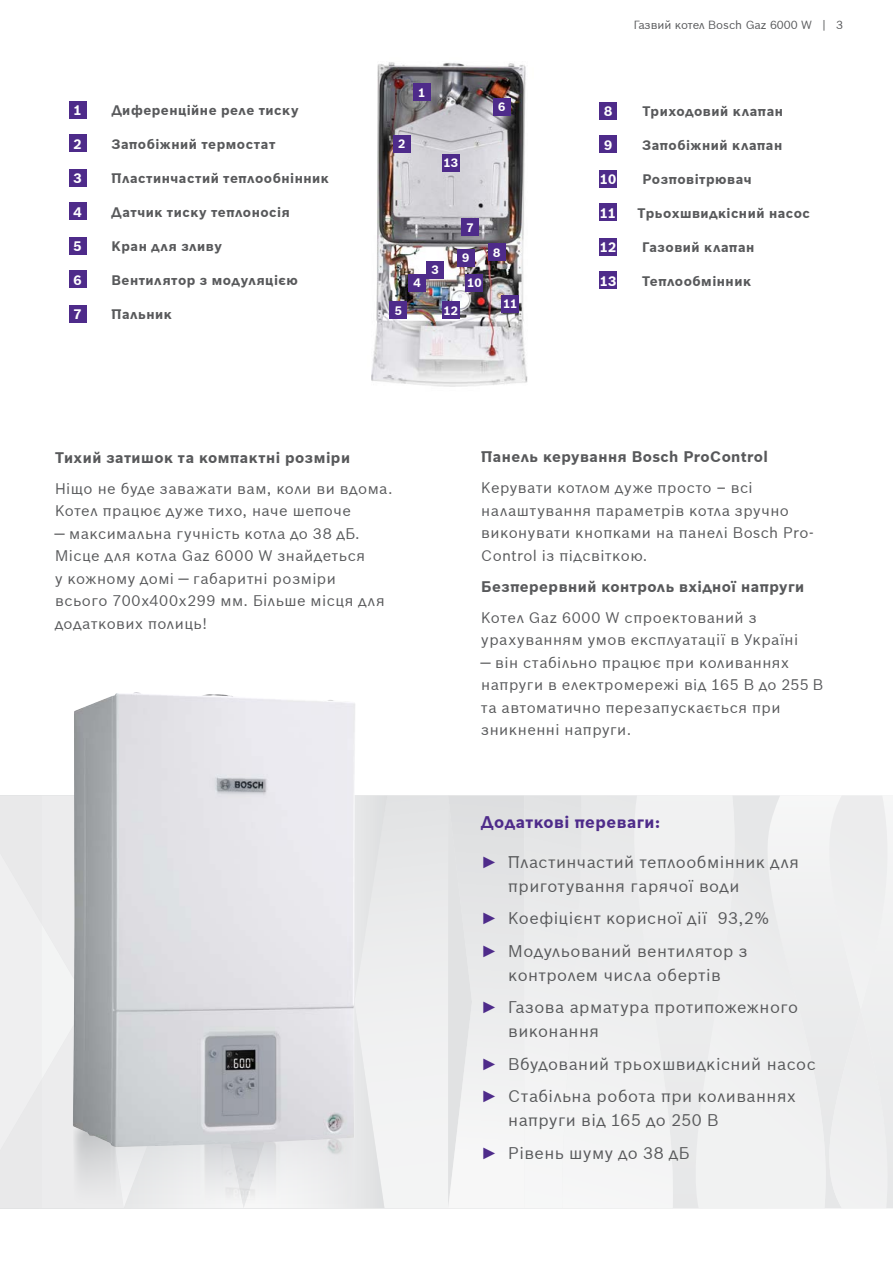
<style>
.page{position:relative;width:893px;height:1263px;background:#fff}
.page>*{position:absolute;margin:0;border:0;box-sizing:border-box;transform-origin:0 0}
.t1{font:16.5px/32.5px "Bosch Sans";letter-spacing:.03em;color:#58595b}
.t2{font:700 16.5px "Bosch Sans";letter-spacing:.03em;color:#4e2b8a}
.t3{font:15px/22.5px "Bosch Sans";letter-spacing:.035em;color:#58595b}
.t4{font:700 15px "Bosch Sans";letter-spacing:.035em;color:#58595b}
.t5{font:700 13.5px "Bosch Sans";letter-spacing:.035em;color:#58595b}
.t6{font:700 13.5px "Bosch Sans";letter-spacing:.015em;color:#fff}
.t7{font:700 12px/25.5px "Bosch Sans";letter-spacing:.005em;color:#fff}
.t8{font:11.55px "Bosch Sans";color:#58595b}
.s1{font-family:"Arial";color:#4e2b8a}
</style>
<div class="page">
<img style="left:371px;top:62px;width:157px;height:325px">
<div style="left:0;top:796px;width:73px;height:412px;background:#ececed"></div>
<div style="left:740px;top:796px;width:26px;height:412px;background:#eeeeef"></div>
<div style="left:675px;top:796px;width:65px;height:412px;background:#efeff0"></div>
<div style="left:766px;top:796px;width:127px;height:412px;background:#eeefef"></div>
<div style="left:583px;top:796px;width:92px;height:412px;background:#efeff0"></div>
<svg style="left:355px;top:796px;width:228px;height:412px"></svg>
<div style="left:427px;top:261px;width:17px;height:17px;background:#4e2b8a"></div>
<div style="left:409px;top:275px;width:17px;height:17px;background:#4e2b8a"></div>
<div style="left:390px;top:302px;width:17px;height:17px;background:#4e2b8a"></div>
<div style="left:493px;top:98px;width:17px;height:17px;background:#4e2b8a"></div>
<div style="left:462px;top:219px;width:17px;height:17px;background:#4e2b8a"></div>
<div style="left:488px;top:244px;width:17px;height:17px;background:#4e2b8a"></div>
<div style="left:457px;top:249px;width:17px;height:17px;background:#4e2b8a"></div>
<div style="left:466px;top:275px;width:17px;height:17px;background:#4e2b8a"></div>
<div style="left:502px;top:296px;width:17px;height:17px;background:#4e2b8a"></div>
<div style="left:442px;top:302px;width:17px;height:17px;background:#4e2b8a"></div>
<div style="left:442px;top:154px;width:17px;height:17px;background:#4e2b8a"></div>
<div style="left:413px;top:84px;width:17px;height:17px;background:#4e2b8a"></div>
<div style="left:393px;top:135px;width:17px;height:17px;background:#4e2b8a"></div>
<div style="left:60px;top:1111px;width:308px;height:108px;background:#fff;opacity:.75"></div>
<img style="left:73px;top:692px;width:282px;height:455px">
<div style="left:69px;top:101px;width:17px;height:17px;background:#4e2b8a"></div>
<div style="left:69px;top:134px;width:17px;height:17px;background:#4e2b8a"></div>
<div style="left:69px;top:169px;width:17px;height:17px;background:#4e2b8a"></div>
<div style="left:69px;top:202px;width:17px;height:18px;background:#4e2b8a"></div>
<div style="left:69px;top:237px;width:17px;height:17px;background:#4e2b8a"></div>
<div style="left:69px;top:270px;width:17px;height:18px;background:#4e2b8a"></div>
<div style="left:69px;top:305px;width:17px;height:17px;background:#4e2b8a"></div>
<div style="left:600px;top:102px;width:17px;height:17px;background:#4e2b8a"></div>
<div style="left:600px;top:135px;width:17px;height:17px;background:#4e2b8a"></div>
<div style="left:600px;top:170px;width:17px;height:18px;background:#4e2b8a"></div>
<div style="left:600px;top:203px;width:17px;height:18px;background:#4e2b8a"></div>
<div style="left:600px;top:238px;width:17px;height:17px;background:#4e2b8a"></div>
<div style="left:600px;top:271px;width:17px;height:18px;background:#4e2b8a"></div>
<p class="t6" style="left:73px;top:100px;width:10px">1</p>
<p class="t5" style="left:112px;top:100px;width:188px">Диференційне реле тиску</p>
<p class="t6" style="left:73px;top:134px;width:10px">2</p>
<p class="t5" style="left:112px;top:134px;width:165px">Запобіжний термостат</p>
<p class="t6" style="left:73px;top:168px;width:10px">3</p>
<p class="t5" style="left:112px;top:168px;width:219px">Пластинчастий теплообнінник</p>
<p class="t6" style="left:73px;top:202px;width:10px">4</p>
<p class="t5" style="left:112px;top:202px;width:180px">Датчик тиску теплоносія</p>
<p class="t6" style="left:73px;top:236px;width:10px">5</p>
<p class="t5" style="left:112px;top:236px;width:112px">Кран для зливу</p>
<p class="t6" style="left:73px;top:270px;width:10px">6</p>
<p class="t5" style="left:112px;top:270px;width:188px">Вентилятор з модуляцією</p>
<p class="t6" style="left:73px;top:304px;width:10px">7</p>
<p class="t5" style="left:112px;top:304px;width:62px">Пальник</p>
<p class="t7" style="left:418px;top:79px;width:9px">1</p>
<p class="t7" style="left:398px;top:130px;width:9px">2</p>
<p class="t7" style="left:443px;top:149px;width:16px">13</p>
<p class="t7" style="left:498px;top:93px;width:9px">6</p>
<p class="t7" style="left:395px;top:297px;width:9px">5</p>
<p class="t7" style="left:414px;top:270px;width:9px">4</p>
<p class="t7" style="left:431px;top:256px;width:9px">3</p>
<p class="t7" style="left:466px;top:214px;width:9px">7</p>
<p class="t7" style="left:467px;top:244px;width:16px;text-indent:-5px">9<br>10</p>
<p class="t7" style="left:443px;top:297px;width:16px">12</p>
<p class="t7" style="left:493px;top:239px;width:9px">8</p>
<p class="t7" style="left:503px;top:290px;width:16px">11</p>
<p class="t8" style="left:634px;top:16px;width:211px">Газвий котел Bosch Gaz 6000 W | 3</p>
<p class="t6" style="left:604px;top:101px;width:10px">8</p>
<p class="t5" style="left:642px;top:101px;width:142px">Триходовий клапан</p>
<p class="t6" style="left:604px;top:135px;width:10px">9</p>
<p class="t5" style="left:642px;top:135px;width:142px">Запобіжний клапан</p>
<p class="t6" style="left:600px;top:169px;width:18px">10</p>
<p class="t5" style="left:642px;top:169px;width:111px">Розповітрювач</p>
<p class="t6" style="left:600px;top:203px;width:18px">11</p>
<p class="t5" style="left:638px;top:203px;width:174px">Трьохшвидкісний насос</p>
<p class="t6" style="left:600px;top:237px;width:18px">12</p>
<p class="t5" style="left:642px;top:237px;width:114px">Газовий клапан</p>
<p class="t6" style="left:600px;top:271px;width:18px">13</p>
<p class="t5" style="left:642px;top:271px;width:110px">Теплообмінник</p>
<p class="t4" style="left:55px;top:446px;width:297px">Тихий затишок та компактні розміри</p>
<p class="t3" style="left:55px;top:476px;width:339px">Ніщо не буде заважати вам, коли ви вдома.<br>Котел працює дуже тихо, наче шепоче</p>
<p class="t3" style="left:55px;top:521px;width:331px">— максимальна гучність котла до 38 дБ.<br>Місце для котла Gaz 6000 W знайдеться<br>у кожному домі — габаритні розміри всього 700х400х299 мм. Більше місця для додаткових полиць!</p>
<p class="t4" style="left:481px;top:445px;width:288px">Панель керування Bosch ProControl</p>
<p class="t3" style="left:481px;top:475px;width:334px">Керувати котлом дуже просто – всі налаштування параметрів котла зручно виконувати кнопками на панелі Bosch Pro-Control із підсвіткою.</p>
<p class="t4" style="left:481px;top:575px;width:325px">Безперервний контроль вхідної напруги</p>
<p class="t3" style="left:481px;top:605px;width:319px">Котел Gaz 6000 W спроектований з урахуванням умов експлуатації в Україні</p>
<p class="t3" style="left:481px;top:650px;width:343px">— він стабільно працює при коливаннях напруги в електромережі від 165 В до 255 В та автоматично перезапускається при зникненні напруги.</p>
<p class="t2" style="left:481px;top:810px;width:180px">Додаткові переваги:</p>
<p class="t1" style="left:508px;top:848px;width:292px;line-height:24px;text-indent:-27px"><span class="s1">►</span> Пластинчастий теплообмінник для приготування гарячої води</p>
<p class="t1" style="left:481px;top:901px;width:289px"><span class="s1">►</span> Коефіцієнт корисної дії 93,2% <span class="s1">►</span> Модульований вентилятор з</p>
<p class="t1" style="left:481px;top:957px;width:318px;text-indent:27px">контролем числа обертів<br><span class="s1">►</span> Газова арматура протипожежного</p>
<p class="t1" style="left:481px;top:1014px;width:336px;text-indent:27px">виконання<br><span class="s1">►</span> Вбудований трьохшвидкісний насос <span class="s1">►</span> Стабільна робота при коливаннях</p>
<p class="t1" style="left:481px;top:1103px;width:239px;text-indent:27px">напруги від 165 до 250 В <span class="s1">►</span> Рівень шуму до 38 дБ</p>
</div>
